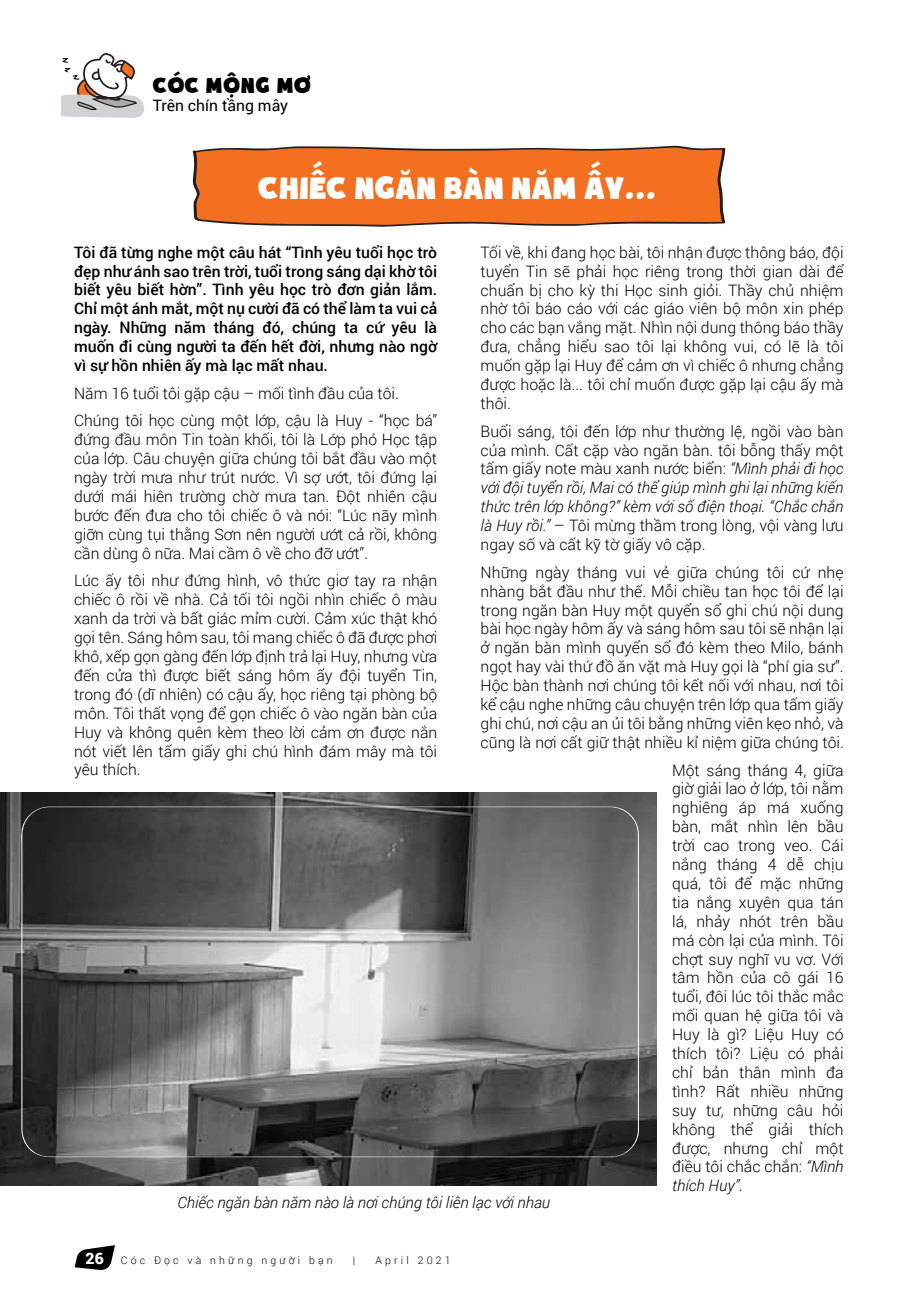
<style>
.page{position:relative;width:918px;height:1300px;background:#fff}
.page>*{position:absolute;margin:0;border:0;box-sizing:border-box;transform-origin:0 0}
.t1{font:35px "i Ciel Soupof Justice";color:#fff}
.t2{font:24.5px "i Ciel Soupof Justice";letter-spacing:.025em;color:#000}
.t3{font:300 15.75px/18.9px "Roboto";letter-spacing:.005em;color:#000;text-align:justify}
.t4{font:500 15.75px/18.9px "Roboto";color:#000;text-align:justify}
.t5{font:italic 300 15.75px "Roboto";color:#000}
.t6{font:15.75px "Roboto";color:#000}
.t7{font:900 15.75px "Roboto";color:#fff}
.t8{font:300 10.5px "Roboto";letter-spacing:.3em;color:#000}
.s1{font-style:italic}
</style>
<div class="page">
<svg style="left:75px;top:1245px;width:40px;height:25px"></svg>
<svg style="left:61px;top:53px;width:84px;height:65px"></svg>
<svg style="left:192px;top:146px;width:533px;height:81px;background:#e8742e"></svg>
<img style="left:0;top:792px;width:657px;height:394px">
<svg style="left:21px;top:806px;width:618px;height:351px;background:#707070"></svg>
<h2 class="t2" style="left:153px;top:66px;width:160px">CÓC MỘNG MƠ</h2>
<p class="t6" style="left:153px;top:94px;width:137px">Trên chín tầng mây</p>
<h1 class="t1" style="left:258px;top:161px;width:400px">CHIẾC NGĂN BÀN NĂM ẤY...</h1>
<p class="t4" style="left:74px;top:242px;width:365px">Tôi đã từng nghe một câu hát “Tình yêu tuổi học trò đẹp như ánh sao trên trời, tuổi trong sáng dại khờ tôi biết yêu biết hờn”. Tình yêu học trò đơn giản lắm.<br>Chỉ một ánh mắt, một nụ cười đã có thể làm ta vui cả ngày. Những năm tháng đó, chúng ta cứ yêu là muốn đi cùng người ta đến hết đời, nhưng nào ngờ vì sự hồn nhiên ấy mà lạc mất nhau.</p>
<p class="t3" style="left:74px;top:379px;width:365px;line-height:27.7px">Năm 16 tuổi tôi gặp cậu – mối tình đầu của tôi.<br>Chúng tôi học cùng một lớp, cậu là Huy - “học bá”</p>
<p class="t3" style="left:74px;top:430px;width:365px">đứng đầu môn Tin toàn khối, tôi là Lớp phó Học tập của lớp. Câu chuyện giữa chúng tôi bắt đầu vào một ngày trời mưa như trút nước. Vì sợ ướt, tôi đứng lại dưới mái hiên trường chờ mưa tan. Đột nhiên cậu bước đến đưa cho tôi chiếc ô và nói: “Lúc nãy mình giỡn cùng tụi thằng Sơn nên người ướt cả rồi, không cần dùng ô nữa. Mai cầm ô về cho đỡ ướt”.</p>
<p class="t3" style="left:74px;top:571px;width:365px">Lúc ấy tôi như đứng hình, vô thức giơ tay ra nhận chiếc ô rồi về nhà. Cả tối tôi ngồi nhìn chiếc ô màu xanh da trời và bất giác mỉm cười. Cảm xúc thật khó gọi tên. Sáng hôm sau, tôi mang chiếc ô đã được phơi khô, xếp gọn gàng đến lớp định trả lại Huy, nhưng vừa đến cửa thì được biết sáng hôm ấy đội tuyển Tin, trong đó (dĩ nhiên) có cậu ấy, học riêng tại phòng bộ môn. Tôi thất vọng để gọn chiếc ô vào ngăn bàn của Huy và không quên kèm theo lời cảm ơn được nắn nót viết lên tấm giấy ghi chú hình đám mây mà tôi yêu thích.</p>
<p class="t3" style="left:480px;top:242px;width:364px">Tối về, khi đang học bài, tôi nhận được thông báo, đội tuyển Tin sẽ phải học riêng trong thời gian dài để chuẩn bị cho kỳ thi Học sinh giỏi. Thầy chủ nhiệm nhờ tôi báo cáo với các giáo viên bộ môn xin phép cho các bạn vắng mặt. Nhìn nội dung thông báo thầy đưa, chẳng hiểu sao tôi lại không vui, có lẽ là tôi muốn gặp lại Huy để cảm ơn vì chiếc ô nhưng chẳng được hoặc là... tôi chỉ muốn được gặp lại cậu ấy mà thôi.</p>
<p class="t3" style="left:480px;top:421px;width:364px">Buổi sáng, tôi đến lớp như thường lệ, ngồi vào bàn của mình. Cất cặp vào ngăn bàn. tôi bỗng thấy một tấm giấy note màu xanh nước biển: <span class="s1">“Mình phải đi học với đội tuyển rồi, Mai có thể giúp mình ghi lại những kiến thức trên lớp không?” kèm với số điện thoại. “Chắc chắn là Huy rồi.”</span> – Tôi mừng thầm trong lòng, vội vàng lưu ngay số và cất kỹ tờ giấy vô cặp.</p>
<p class="t3" style="left:480px;top:562px;width:365px">Những ngày tháng vui vẻ giữa chúng tôi cứ nhẹ nhàng bắt đầu như thế. Mỗi chiều tan học tôi để lại trong ngăn bàn Huy một quyển sổ ghi chú nội dung bài học ngày hôm ấy và sáng hôm sau tôi sẽ nhận lại ở ngăn bàn mình quyển sổ đó kèm theo Milo, bánh ngọt hay vài thứ đồ ăn vặt mà Huy gọi là “phí gia sư”.<br>Hộc bàn thành nơi chúng tôi kết nối với nhau, nơi tôi kể cậu nghe những câu chuyện trên lớp qua tấm giấy ghi chú, nơi cậu an ủi tôi bằng những viên kẹo nhỏ, và cũng là nơi cất giữ thật nhiều kỉ niệm giữa chúng tôi.</p>
<p class="t3" style="left:672px;top:760px;width:173px">Một sáng tháng 4, giữa giờ giải lao ở lớp, tôi nằm nghiêng áp má xuống bàn, mắt nhìn lên bầu trời cao trong veo. Cái nắng tháng 4 dễ chịu quá, tôi để mặc những tia nắng xuyên qua tán lá, nhảy nhót trên bầu má còn lại của mình. Tôi chợt suy nghĩ vu vơ. Với tâm hồn của cô gái 16 tuổi, đôi lúc tôi thắc mắc mối quan hệ giữa tôi và Huy là gì? Liệu Huy có thích tôi? Liệu có phải chỉ bản thân mình đa tình? Rất nhiều những suy tư, những câu hỏi không thể giải thích được, nhưng chỉ một điều tôi chắc chắn: <span class="s1">“Mình thích Huy”.</span></p>
<p class="t5" style="left:177px;top:1192px;width:374px">Chiếc ngăn bàn năm nào là nơi chúng tôi liên lạc với nhau</p>
<p class="t7" style="left:86px;top:1247px;width:20px">26</p>
<p class="t8" style="left:121px;top:1253px;width:213px">Cóc Đọc và những người bạn</p>
<p class="t8" style="left:353px;top:1253px;width:4px">|</p>
<p class="t8" style="left:375px;top:1253px;width:77px">April 2021</p>
</div>
